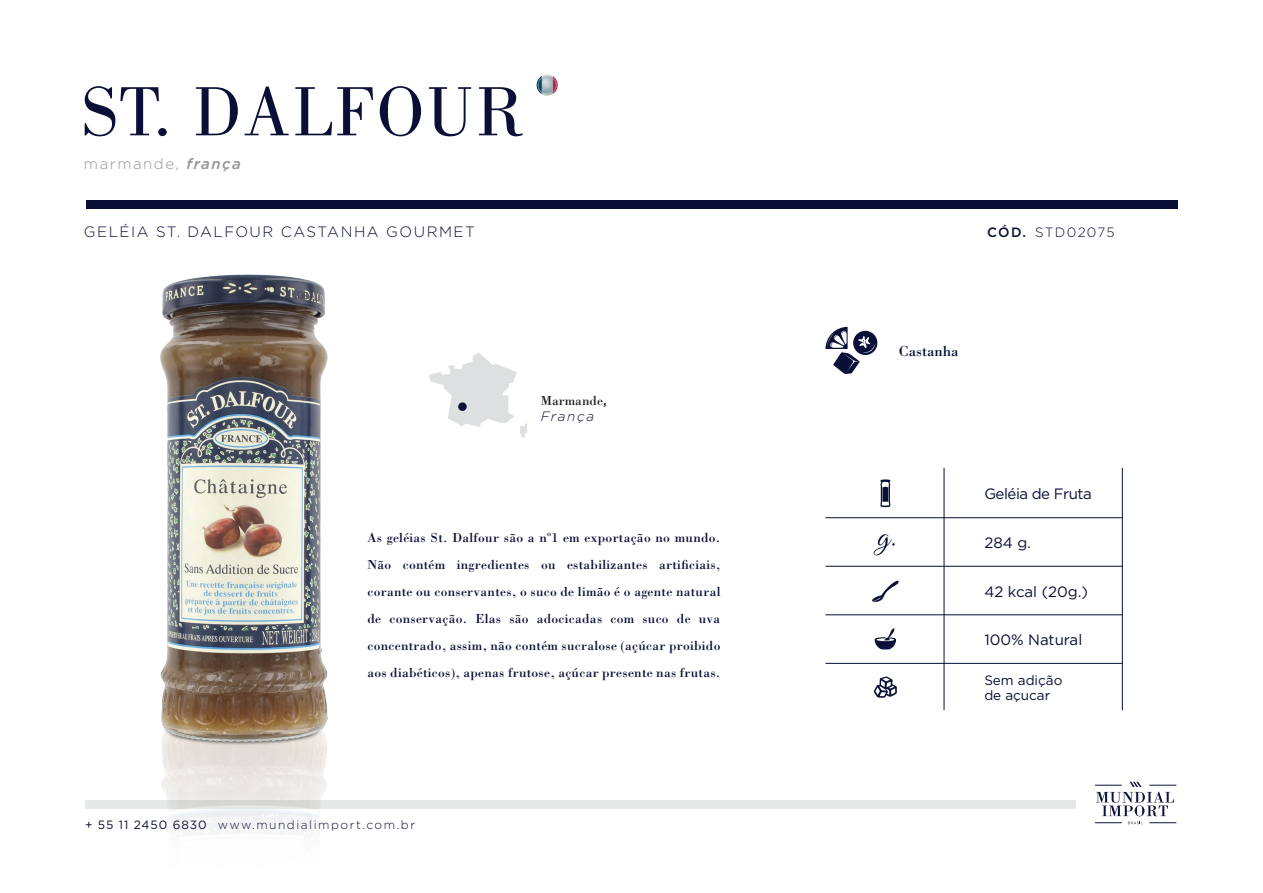
<style>
.page{position:relative;width:1263px;height:893px;background:#fff}
.page>*{position:absolute;margin:0;border:0;box-sizing:border-box;transform-origin:0 0}
.t1{font:72px "Bodoni Std";letter-spacing:.025em;color:#090f36}
.t2{font:300 15px "Gotham";letter-spacing:.1em;color:#090f36}
.t3{font:15px "Gotham";letter-spacing:-.005em;color:#090f36}
.t4{font:300 15px "Gotham";letter-spacing:.1em;color:#939598}
.t5{font:15px "Gotham";letter-spacing:-.03em;color:#090f36}
.t6{font:15px "Bodoni Std";color:#090f36}
.t7{font:13.5px/27px "Bodoni Std";letter-spacing:.02em;color:#090f36;text-align:justify}
.t8{font:13.5px/15px "Gotham";color:#090f36}
.t9{font:13.5px "Bodoni Std";color:#231f20}
.t10{font:300 13.5px "Gotham";letter-spacing:.09em;color:#090f36}
.t11{font:italic 300 13.5px "Gotham";letter-spacing:.125em;color:#090f36}
.t12{font:500 13.5px "Gotham";color:#090f36}
.t13{font:300 12px "Gotham";letter-spacing:.125em;color:#090f36}
.s1{font-weight:500;font-style:italic}
.s2{font-family:"Gotham";font-weight:500;color:#090f36}
.s3{font-weight:400}
</style>
<div class="page">
<div style="left:853px;top:331px;width:24px;height:24px;background:#090f37;border-radius:50%"></div>
<svg style="left:825px;top:327px;width:50px;height:47px"></svg>
<svg style="left:874px;top:676px;width:23px;height:22px"></svg>
<svg style="left:875px;top:628px;width:21px;height:21px"></svg>
<svg style="left:872px;top:581px;width:27px;height:21px"></svg>
<svg style="left:880px;top:479px;width:10px;height:28px"></svg>
<svg style="left:1095px;top:822px;width:27px;height:1px"></svg>
<svg style="left:1149px;top:822px;width:27px;height:1px"></svg>
<svg style="left:1128px;top:822px;width:15px;height:2px"></svg>
<svg style="left:1095px;top:782px;width:81px;height:34px"></svg>
<div style="left:87px;top:200px;width:1091px;height:9px;background:#090f36"></div>
<div style="left:86px;top:800px;width:990px;height:8px;background:#e5e8e7"></div>
<hr style="left:944px;top:468px;width:1px;height:242px;background:#090f36">
<hr style="left:1122px;top:468px;width:1px;height:242px;background:#090f36">
<hr style="left:825px;top:517px;width:298px;height:1px;background:#090f36">
<hr style="left:825px;top:566px;width:298px;height:1px;background:#090f36">
<hr style="left:825px;top:615px;width:298px;height:1px;background:#090f36">
<hr style="left:825px;top:663px;width:298px;height:1px;background:#090f36">
<svg style="left:874px;top:534px;width:21px;height:21px"></svg>
<svg style="left:536px;top:74px;width:22px;height:22px"></svg>
<svg style="left:429px;top:352px;width:98px;height:85px"></svg>
<div style="left:458px;top:402px;width:9px;height:9px;background:#090f36;border-radius:50%"></div>
<img style="left:158px;top:274px;width:170px;height:559px">
<h1 class="t1" style="left:82px;top:72px;width:444px">ST. DALFOUR</h1>
<p class="t4" style="left:84px;top:154px;width:158px">marmande, <span class="s1">frança</span></p>
<p class="t2" style="left:84px;top:222px;width:392px">GELÉIA ST. DALFOUR CASTANHA GOURMET</p>
<p class="t9" style="left:541px;top:392px;width:67px">Marmande<span class="s2">,</span></p>
<p class="t11" style="left:541px;top:408px;width:55px">França</p>
<p class="t7" style="left:367px;top:524px;width:354px">As geléias St. Dalfour são a nº1 em exportação no mundo.<br>Não contém ingredientes ou estabilizantes artificiais, corante ou conservantes, o suco de limão é o agente natural de conservação. Elas são adocicadas com suco de uva concentrado, assim, não contém sucralose (açúcar proibido aos diabéticos), apenas frutose, açúcar presente nas frutas.</p>
<p class="t13" style="left:85px;top:817px;width:332px"><span class="s3">+ 55 11 2450 6830</span> www.mundialimport.com.br</p>
<p class="t12" style="left:987px;top:224px;width:40px">CÓD.</p>
<p class="t10" style="left:1035px;top:224px;width:81px">STD02075</p>
<p class="t6" style="left:899px;top:342px;width:62px">Castanha</p>
<p class="t5" style="left:984px;top:484px;width:109px">Geléia de Fruta</p>
<p class="t3" style="left:984px;top:533px;width:48px">284 g.</p>
<p class="t3" style="left:984px;top:582px;width:105px">42 kcal (20g.)</p>
<p class="t3" style="left:984px;top:630px;width:99px">100% Natural</p>
<p class="t8" style="left:984px;top:673px;width:80px">Sem adição de açucar</p>
</div>
